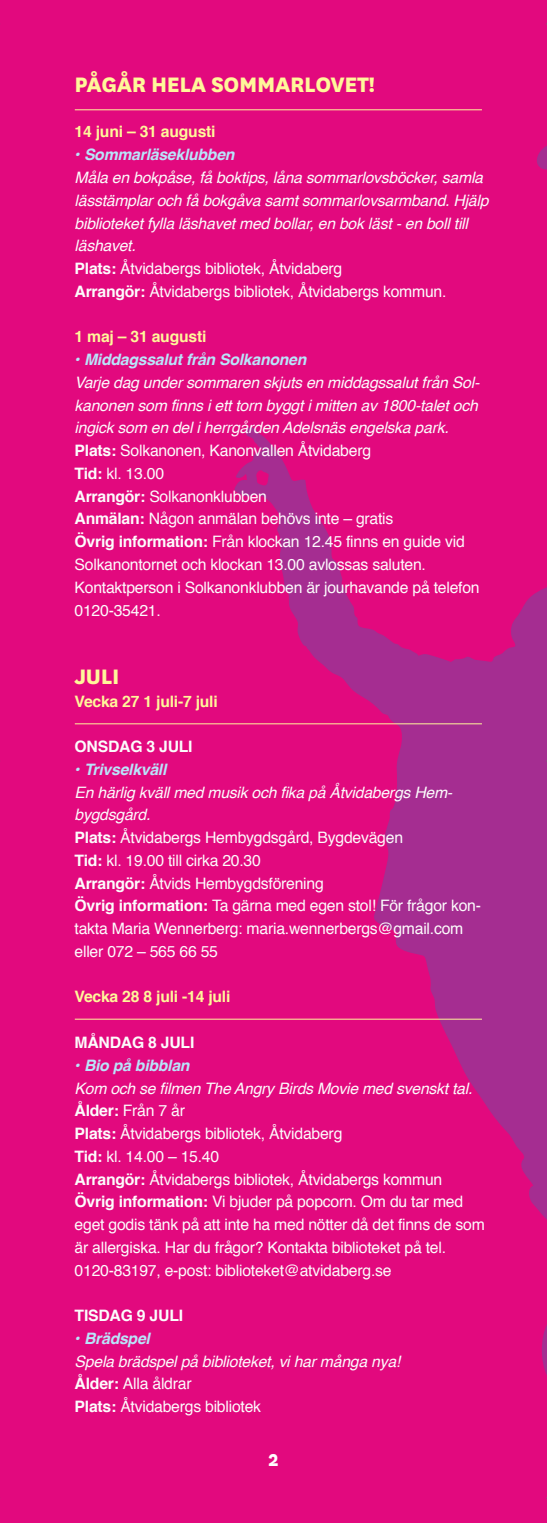
<style>
.page{position:relative;width:547px;height:1523px;background:#fff}
.page>*{position:absolute;margin:0;border:0;box-sizing:border-box;transform-origin:0 0}
.t1{font:800 24.5px "National";letter-spacing:-.015em;color:#fff79a}
.t2{font:700 24.5px "National";color:#fff;scale:.9 1}
.t3{font:15.75px/22.8px "Helvetica";letter-spacing:-.015em;color:#fcfcfc}
.t4{font:italic 15.75px/22.8px "Helvetica";letter-spacing:-.015em;color:#fcfcfc}
.t5{font:italic 700 15.75px "Helvetica";letter-spacing:-.015em;color:#b9e5fa}
.t6{font:700 15.75px "Helvetica";letter-spacing:-.015em;color:#fff79a}
.t7{font:700 15.75px "Helvetica";letter-spacing:-.015em;color:#fcfcfc}
.s1{font-weight:700;font-style:normal}
.s2{font-style:normal}
.s3{font-style:italic}
.s4{font-weight:700}
</style>
<div class="page">
<div style="left:0;top:0;width:521px;height:1522px;background:#e2097e"></div>
<div style="left:502px;top:0;width:44px;height:1522px;background:#e2097e"></div>
<svg style="left:232px;top:427px;width:314px;height:946px"></svg>
<svg style="left:534px;top:146px;width:12px;height:282px"></svg>
<hr style="left:75px;top:109px;width:406px;height:1px;background:#fff79a">
<hr style="left:75px;top:723px;width:406px;height:1px;background:#fff79a">
<hr style="left:75px;top:1018px;width:406px;height:1px;background:#fff79a">
<svg style="left:248px;top:1522px;width:50px;height:1px"></svg>
<svg style="left:361px;top:671px;width:185px;height:115px;background:#ae298e"></svg>
<h1 class="t1" style="left:74px;top:69px;width:301px">PÅGÅR HELA SOMMARLOVET!</h1>
<p class="t6" style="left:74px;top:125px;width:142px">14 juni – 31 augusti</p>
<p class="t5" style="left:74px;top:148px;width:161px">• Sommarläseklubben</p>
<p class="t4" style="left:74px;top:167px;width:415px">Måla en bokpåse, få boktips, låna sommarlovsböcker, samla lässtämplar och få bokgåva samt sommarlovsarmband. Hjälp biblioteket fylla läshavet med bollar, en bok läst - en boll till läshavet.<br><span class="s1">Plats:</span> <span class="s2">Åtvidabergs bibliotek, Åtvidaberg<br></span><span class="s1">Arrangör:</span> <span class="s2">Åtvidabergs bibliotek, Åtvidabergs kommun.</span></p>
<p class="t6" style="left:74px;top:330px;width:133px">1 maj – 31 augusti</p>
<p class="t5" style="left:74px;top:353px;width:233px">• Middagssalut från Solkanonen</p>
<p class="t3" style="left:74px;top:372px;width:406px"><span class="s3">Varje dag under sommaren skjuts en middagssalut från Sol&shy;kanonen som finns i ett torn byggt i mitten av 1800-talet och ingick som en del i herrgården Adelsnäs engelska park.<br></span><span class="s4">Plats:</span> Solkanonen, Kanonvallen Åtvidaberg<br><span class="s4">Tid:</span> kl. 13.00<br><span class="s4">Arrangör:</span> Solkanonklubben<br><span class="s4">Anmälan:</span> Någon anmälan behövs inte – gratis<br><span class="s4">Övrig information:</span> Från klockan 12.45 finns en guide vid Solkanontornet och klockan 13.00 avlossas saluten.<br>Kontaktperson i Solkanonklubben är jourhavande på telefon 0120-35421.</p>
<h1 class="t1" style="left:74px;top:661px;width:46px">JULI</h1>
<p class="t6" style="left:74px;top:694px;width:145px">Vecka 27 1 juli-7 juli</p>
<p class="t7" style="left:74px;top:740px;width:119px">OnsdAg 3 juli</p>
<p class="t5" style="left:74px;top:762px;width:93px">• Trivselkväll</p>
<p class="t3" style="left:74px;top:781px;width:407px"><span class="s3">En härlig kväll med musik och fika på Åtvidabergs Hem&shy;bygdsgård.<br></span><span class="s4">Plats:</span> Åtvidabergs Hembygdsgård, Bygdevägen<br><span class="s4">Tid:</span> kl. 19.00 till cirka 20.30<br><span class="s4">Arrangör:</span> Åtvids Hembygdsförening<br><span class="s4">Övrig information:</span> Ta gärna med egen stol! För frågor kon&shy;takta Maria Wennerberg: maria.wennerbergs@gmail.com eller 072 – 565 66 55</p>
<p class="t6" style="left:74px;top:990px;width:157px">Vecka 28 8 juli -14 juli</p>
<p class="t7" style="left:74px;top:1035px;width:121px">MåndAg 8 juli</p>
<p class="t5" style="left:74px;top:1058px;width:116px">• Bio på bibblan</p>
<p class="t3" style="left:74px;top:1077px;width:411px"><span class="s3">Kom och se filmen The Angry Birds Movie med svenskt tal. </span><span class="s4">ålder:</span> Från 7 år<br><span class="s4">Plats:</span> Åtvidabergs bibliotek, Åtvidaberg<br><span class="s4">Tid:</span> kl. 14.00 – 15.40<br><span class="s4">Arrangör:</span> Åtvidabergs bibliotek, Åtvidabergs kommun <span class="s4">Övrig information:</span> Vi bjuder på popcorn. Om du tar med eget godis tänk på att inte ha med nötter då det finns de som är allergiska. Har du frågor? Kontakta biblioteket på tel.<br>0120-83197, e-post: biblioteket@atvidaberg.se</p>
<p class="t7" style="left:75px;top:1308px;width:110px">TisdAg 9 juli</p>
<p class="t5" style="left:75px;top:1331px;width:77px">• Brädspel</p>
<p class="t4" style="left:75px;top:1350px;width:327px">Spela brädspel på biblioteket, vi har många nya! <span class="s1">ålder:</span> <span class="s2">Alla åldrar<br></span><span class="s1">Plats:</span> <span class="s2">Åtvidabergs bibliotek</span></p>
<h1 class="t2" style="left:268px;top:1443px;width:13px">2</h1>
</div>
